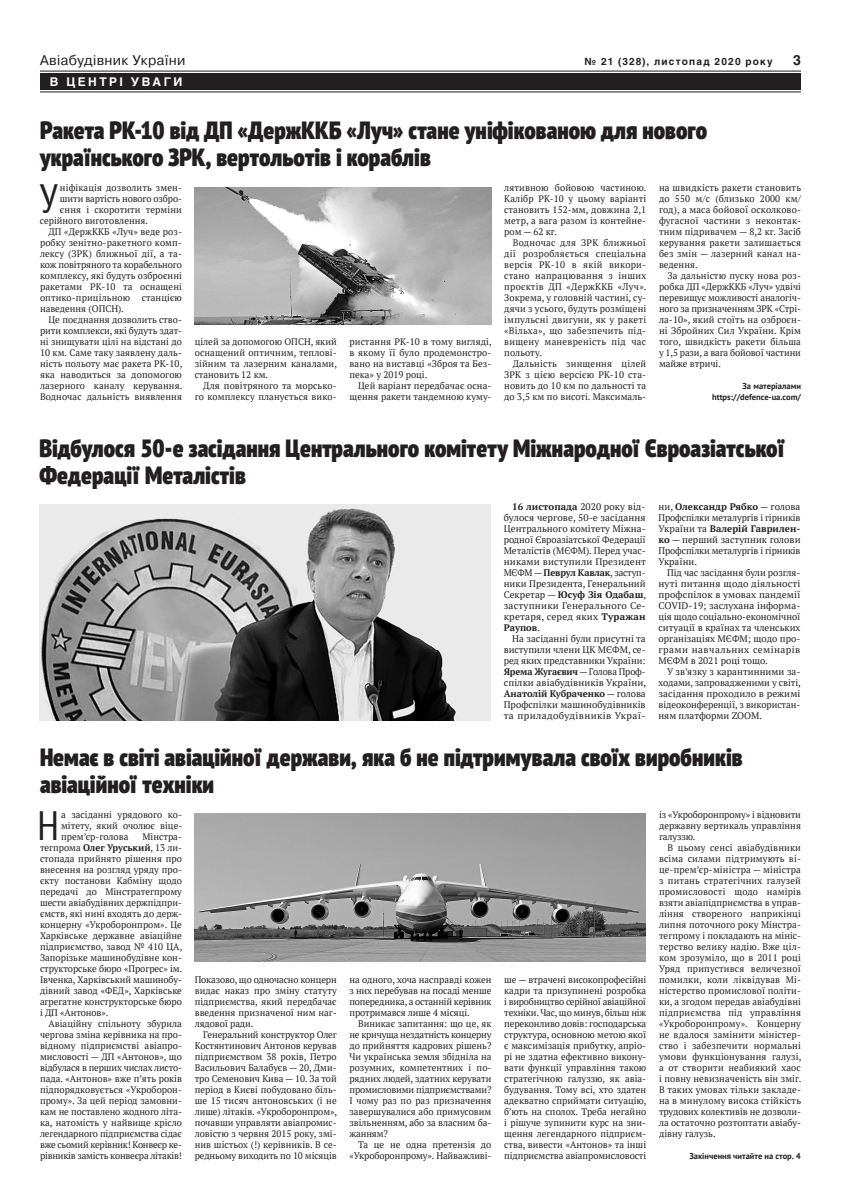
<style>
.page{position:relative;width:841px;height:1190px;background:#fff}
.page>*{position:absolute;margin:0;border:0;box-sizing:border-box;transform-origin:0 0}
.t1{font:condensed 40.9px "PT Sans";color:#231f20}
.t2{font:900 condensed 25px/27px "PT Sans Pro";color:#231f20}
.t3{font:14px "Pragmatica";letter-spacing:.025em;color:#231f20}
.t4{font:700 14px "Helios C";color:#231f20}
.t5{font:700 11.9px "Helios C";letter-spacing:.2em;color:#fff}
.t6{font:700 10px "Helios C";letter-spacing:.12em;color:#231f20}
.t7{font:9.5px/11px "PT Serif";color:#231f20;text-align:justify}
.t8{font:700 8.5px/11px "PT Sans";color:#231f20;text-align:right}
.s1{font-weight:700}
</style>
<div class="page">
<hr style="left:40px;top:71px;width:761px;height:1px;background:#231f20">
<hr style="left:40px;top:91px;width:761px;height:1px;background:#231f20">
<div style="left:40px;top:73px;width:761px;height:17px;background:#231f20"></div>
<img style="left:195px;top:187px;width:296px;height:138px">
<img style="left:40px;top:504px;width:451px;height:216px">
<img style="left:195px;top:814px;width:451px;height:148px">
<h3 class="t3" style="left:40px;top:51px;width:147px">Авіабудівник України</h3>
<p class="t6" style="left:585px;top:55px;width:190px">№ 21 (328), листопад 2020 року</p>
<h3 class="t4" style="left:793px;top:51px;width:9px">3</h3>
<p class="t5" style="left:50px;top:75px;width:134px">В ЦЕНТРІ УВАГИ</p>
<h2 class="t2" style="left:40px;top:116px;width:669px">Ракета РК-10 від ДП «ДержККБ «Луч» стане уніфікованою для нового українського ЗРК, вертольотів і кораблів</h2>
<h1 class="t1" style="left:40px;top:172px;width:19px">У</h1>
<p class="t7" style="left:60px;top:182px;width:124px">ніфікація дозволить змен-</p>
<p class="t7" style="left:60px;top:193px;width:124px">шити вартість нового озбро-</p>
<p class="t7" style="left:60px;top:204px;width:123px">єння і скоротити терміни</p>
<p class="t7" style="left:40px;top:215px;width:109px">серійного виготовлення.</p>
<p class="t7" style="left:48px;top:226px;width:135px">ДП «ДержККБ «Луч» веде роз-</p>
<p class="t7" style="left:40px;top:237px;width:143px">робку зенітно-ракетного комп-</p>
<p class="t7" style="left:40px;top:248px;width:143px">лексу (ЗРК) ближньої дії, а та-</p>
<p class="t7" style="left:40px;top:259px;width:144px">кож повітряного та корабельного</p>
<p class="t7" style="left:40px;top:270px;width:143px">комплексу, які будуть озброєнні</p>
<p class="t7" style="left:40px;top:281px;width:143px">ракетами РК‑10 та оснащені</p>
<p class="t7" style="left:40px;top:292px;width:143px">оптико-прицільною станцією</p>
<p class="t7" style="left:40px;top:303px;width:85px">наведення (ОПСН).</p>
<p class="t7" style="left:49px;top:314px;width:135px">Це поєднання дозволить ство-</p>
<p class="t7" style="left:40px;top:325px;width:143px">рити комплекси, які будуть здат-</p>
<p class="t7" style="left:40px;top:336px;width:143px">ні знищувати цілі на відстані до</p>
<p class="t7" style="left:40px;top:347px;width:143px">10 км. Саме таку заявлену даль-</p>
<p class="t7" style="left:40px;top:358px;width:144px">ність польоту має ракета РК‑10,</p>
<p class="t7" style="left:40px;top:369px;width:143px">яка наводиться за допомогою</p>
<p class="t7" style="left:40px;top:380px;width:144px">лазерного каналу керування.</p>
<p class="t7" style="left:40px;top:391px;width:143px">Водночас дальність виявлення</p>
<p class="t7" style="left:195px;top:336px;width:144px">цілей за допомогою ОПСН, який оснащений оптичним, теплові&shy;зійним та лазерним каналами, становить 12 км.</p>
<p class="t7" style="left:195px;top:380px;width:143px;text-align:right">Для повітряного та морсько&shy;го комплексу планується вико-</p>
<p class="t7" style="left:350px;top:336px;width:144px">ристання РК‑10 в тому вигляді, в якому її було продемонстро&shy;вано на виставці «Зброя та Без&shy;пека» у 2019 році.</p>
<p class="t7" style="left:350px;top:380px;width:143px;text-align:right">Цей варіант передбачає осна&shy;щення ракети тандемною куму-</p>
<p class="t7" style="left:504px;top:182px;width:144px">лятивною бойовою частиною.<br>Калібр РК‑10 у цьому варіанті становить 152-мм, довжина 2,1 метр, а вага разом із контейне&shy;ром — 62 кг.</p>
<p class="t7" style="left:504px;top:237px;width:144px;text-indent:9px">Водночас для ЗРК ближньої дії розробляється спеціальна версія РК‑10 в якій викори&shy;стано напрацювання з інших проєктів ДП «ДержККБ «Луч».<br>Зокрема, у головній частині, су&shy;дячи з усього, будуть розміщені імпульсні двигуни, як у ракеті «Вільха», що забезпечить під&shy;вищену маневреність під час польоту.</p>
<p class="t7" style="left:504px;top:358px;width:144px;text-indent:9px">Дальність знищення цілей ЗРК з цією версією РК‑10 ста&shy;новить до 10 км по дальності та до 3,5 км по висоті. Максималь-</p>
<p class="t7" style="left:659px;top:182px;width:144px">на швидкість ракети становить до 550 м/с (близько 2000 км/ год), а маса бойової осколково&shy;фугасної частини з неконтак&shy;тним підривачем — 8,2 кг. Засіб керування ракети залишається без змін — лазерний канал на&shy;ведення.</p>
<p class="t7" style="left:659px;top:270px;width:143px;text-indent:8px">За дальністю пуску нова роз&shy;робка ДП «ДержККБ «Луч» удвічі перевищує можливості аналогіч&shy;ного за призначенням ЗРК «Стрі&shy;ла‑10», який стоїть на озброєн&shy;ні Збройних Сил України. Крім того, швидкість ракети більша у 1,5 рази, а вага бойової частини майже втричі.</p>
<p class="t8" style="left:712px;top:380px;width:90px">За матеріалами https://defence-ua.com/</p>
<h2 class="t2" style="left:40px;top:434px;width:747px">Відбулося 50-е засідання Центрального комітету Міжнародної Євроазіатської<br>Федерації Металістів</h2>
<p class="t7" style="left:504px;top:501px;width:144px;text-indent:9px"><span class="s1">16 листопада</span> 2020 року від&shy;булося чергове, 50-е засідання Центрального комітету Міжна&shy;родної Євроазіатської Федерації Металістів (МЄФМ). Перед учас&shy;никами виступили Президент МЄФМ — <span class="s1">Певрул Кавлак</span>, заступ&shy;ники Президента, Генеральний Секретар — <span class="s1">Юсуф Зія Одабаш</span>, заступники Генерального Се&shy;кретаря, серед яких <span class="s1">Туражан Раупов</span>.</p>
<p class="t7" style="left:504px;top:633px;width:144px;text-indent:9px">На засіданні були присутні та виступили члени ЦК МЄФМ, се&shy;ред яких представники України:<br><span class="s1">Ярема Жугаєвич</span> — Голова Проф&shy;спілки авіабудівників України, <span class="s1">Анатолій Кубраченко</span> — голова Профспілки машинобудівників та приладобудівників Украї-</p>
<p class="t7" style="left:659px;top:501px;width:144px">ни, <span class="s1">Олександр Рябко</span> — голова Профспілки металургів і гірників України та <span class="s1">Валерій Гаврилен&shy;ко</span> — перший заступник голови Профспілки металургів і гірників України.</p>
<p class="t7" style="left:659px;top:567px;width:144px;text-indent:9px">Під час засідання були розгля&shy;нуті питання щодо діяльності профспілок в умовах пандемії COVID‑19; заслухана інформа&shy;ція щодо соціально-економічної ситуації в країнах та членських організаціях МЄФМ; щодо про&shy;грами навчальних семінарів МЄФМ в 2021 році тощо.</p>
<p class="t7" style="left:659px;top:666px;width:144px;text-indent:9px">У зв’язку з карантинними за&shy;ходами, запровадженими у світі, засідання проходило в режимі відеоконференції, з використан&shy;ням платформи ZOOM.</p>
<h2 class="t2" style="left:40px;top:744px;width:704px">Немає в світі авіаційної держави, яка б не підтримувала своїх виробників авіаційної техніки</h2>
<h1 class="t1" style="left:37px;top:799px;width:23px">Н</h1>
<p class="t7" style="left:61px;top:809px;width:123px">а засіданні урядового ко&shy;мітету, який очолює віце&shy;прем’єр-голова</p>
<p class="t7" style="left:659px;top:809px;width:143px">із «Укроборонпрому» і відновити державну вертикаль управління галуззю.</p>
<p class="t7" style="left:659px;top:842px;width:144px;text-indent:9px">В цьому сенсі авіабудівники всіма силами підтримують ві&shy;це-прем’єр-міністра — міністра з питань стратегічних галузей промисловості щодо намірів взяти авіапідприємства в управ&shy;ління створеного наприкінці липня поточного року Мінстра&shy;тегпрому і покладають на мініс&shy;терство велику надію. Вже ціл&shy;ком зрозуміло, що в 2011 році Уряд припустився величезної помилки, коли ліквідував Мі&shy;ністерство промислової політи&shy;ки, а згодом передав авіабудівні підприємства під управління «Укроборонпрому». Концерну не вдалося замінити міністер&shy;ство і забезпечити нормальні умови функціонування галузі, а от створити неабиякий хаос і повну невизначеність він зміг.<br>В таких умовах тільки закладе&shy;на в минулому висока стійкість трудових колективів не дозволи&shy;ла остаточно розтоптати авіабу&shy;дівну галузь.</p>
<p class="t8" style="left:689px;top:1150px;width:113px">Закінчення читайте на стор. 4</p>
<p class="t7" style="left:40px;top:831px;width:144px;text-align:left;text-indent:103px">Мінстра&shy;тегпрома <span class="s1">Олег Уруський</span>, 13 ли&shy;стопада прийнято рішення про внесення на розгляд уряду про&shy;єкту постанови Кабміну щодо передачі до Мінстратегпрому шести авіабудівних держпідпри&shy;ємств, які нині входять до держ&shy;концерну «Укроборонпром». Це<br>Харківське державне авіаційне підприємство, завод № 410 ЦА,<br>Запорізьке машинобудівне кон&shy;структорське бюро «Прогрес» ім.<br>Івченка, Харківський машинобу&shy;дівний завод «ФЕД», Харківське агрегатне конструкторське бюро і ДП «Антонов».</p>
<p class="t7" style="left:40px;top:1018px;width:143px;text-indent:9px">Авіаційну спільноту збурила чергова зміна керівника на про&shy;відному підприємстві авіапро&shy;мисловості — ДП «Антонов», що відбулася в перших числах листо&shy;пада. «Антонов» вже п’ять років підпорядковується «Укроборон&shy;прому». За цей період замовни&shy;кам не поставлено жодного літа&shy;ка, натомість у найвище крісло легендарного підприємства сідає вже сьомий керівник! Конвеєр ке&shy;рівників замість конвеєра літаків!</p>
<p class="t7" style="left:504px;top:974px;width:144px">ше — втрачені високопрофесійні кадри та призупинені розробка і виробництво серійної авіаційної техніки. Час, що минув, більш ніж переконливо довів: господарська структура, основною метою якої є максимізація прибутку, апріо&shy;рі не здатна ефективно викону&shy;вати функції управління такою стратегічною галуззю, як авіа&shy;будування. Тому всі, хто здатен адекватно сприймати ситуацію, б’ють на сполох. Треба негайно і рішуче зупинити курс на зни&shy;щення легендарного підприєм&shy;ства, вивести «Антонов» та інші підприємства авіапромисловості</p>
<p class="t7" style="left:350px;top:974px;width:144px">на одного, хоча насправді кожен з них перебував на посаді менше попередника, а останній керівник протримався лише 4 місяці.</p>
<p class="t7" style="left:350px;top:1018px;width:144px;text-indent:8px">Виникає запитання: що це, як не кричуща нездатність концерну до прийняття кадрових рішень?<br>Чи українська земля збідніла на розумних, компетентних і по&shy;рядних людей, здатних керувати промисловими підприємствами?<br>І чому раз по раз призначення завершувалися або примусовим звільненням, або за власним ба&shy;жанням?</p>
<p class="t7" style="left:350px;top:1139px;width:143px;text-align:right">Та це не одна претензія до «Укроборонпрому». Найважливі-</p>
<p class="t7" style="left:195px;top:974px;width:144px">Показово, що одночасно концерн видає наказ про зміну статуту підприємства, який передбачає введення призначеної ним наг&shy;лядової ради.</p>
<p class="t7" style="left:195px;top:1029px;width:144px;text-indent:9px">Генеральний конструктор Олег Костянтинович Антонов керував підприємством 38 років, Петро Васильович Балабуєв — 20, Дми&shy;тро Семенович Кива — 10. За той період в Києві побудовано біль&shy;ше 15 тисяч антоновських (і не лише) літаків. «Укроборонпром», почавши управляти авіапромис&shy;ловістю з червня 2015 року, змі&shy;нив шістьох (!) керівників. В се&shy;редньому виходить по 10 місяців</p>
</div>
